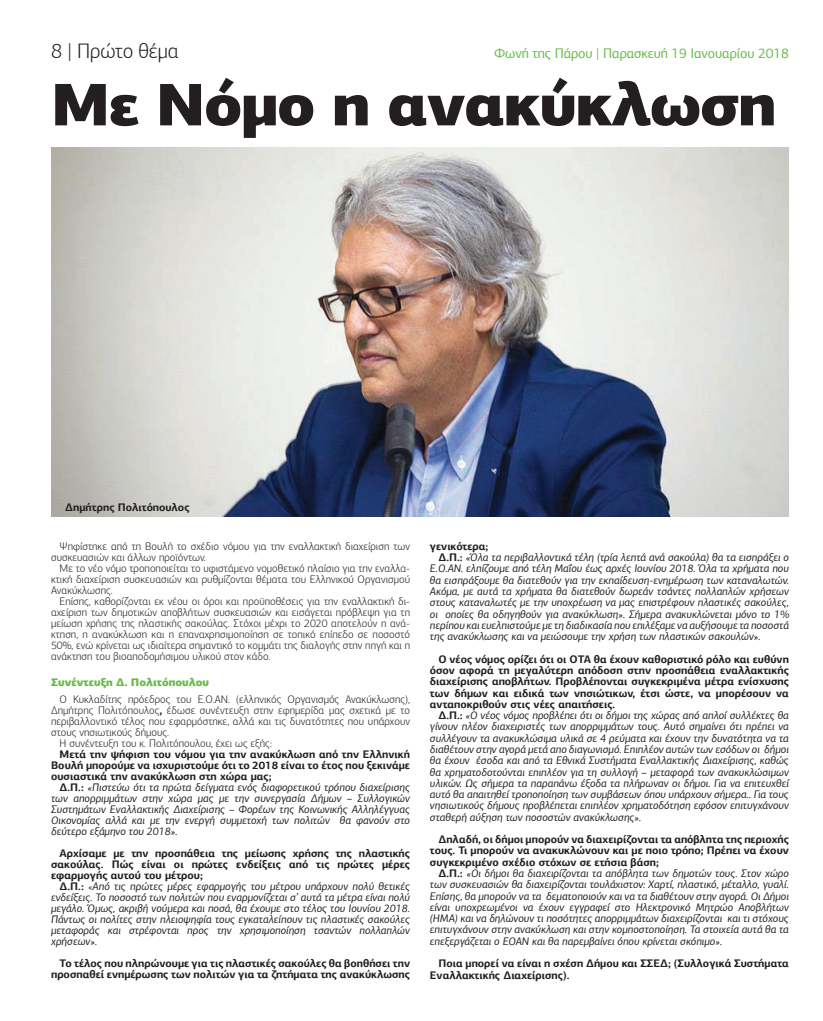
<style>
.page{position:relative;width:823px;height:1021px;background:#fff}
.page>*{position:absolute;margin:0;border:0;box-sizing:border-box;transform-origin:0 0}
.t1{font:900 60px "PF Agora Sans Pro";letter-spacing:-.02em;color:#231f20;scale:1.04 1}
.t2{font:300 21px "PF Agora Sans Pro";letter-spacing:-.01em;color:#231f20}
.t3{font:14px "PF Agora Sans Pro";letter-spacing:-.01em;color:#65bc47}
.t4{font:italic 11px/11.3px "PF Agora Sans Pro";color:#231f20;text-align:justify}
.t5{font:700 11px/11.3px "PF Agora Sans Pro";color:#231f20;text-align:justify}
.t6{font:300 11px/11px "PF Agora Sans Pro";color:#231f20;text-align:justify}
.t7{font:900 11px "PF Agora Sans Pro";color:#65bc46}
.s1{font-weight:700}
.s2{font-weight:700;font-style:normal}
.s3{font-weight:300;font-style:normal}
</style>
<div class="page">
<img style="left:51px;top:147px;width:737px;height:369px">
<h2 class="t2" style="left:51px;top:39px;width:129px">8 | Πρώτο θέμα</h2>
<p class="t3" style="left:494px;top:45px;width:296px">Φωνή της Πάρου | Παρασκευή 19 Ιανουαρίου 2018</p>
<h1 class="t1" style="left:51px;top:65px;width:698px">Με Νόμο η ανακύκλωση</h1>
<p class="t5" style="left:65px;top:501px;width:126px">Δημήτρης Πολιτόπουλος</p>
<p class="t6" style="left:51px;top:541px;width:360px;text-indent:9px">Ψηφίστηκε από τη Βουλή το σχέδιο νόμου για την εναλλακτική διαχείριση των συσκευασιών και άλλων προϊόντων.</p>
<p class="t6" style="left:51px;top:563px;width:360px;text-indent:9px">Με το νέο νόμο τροποποιείται το υφιστάμενο νομοθετικό πλαίσιο για την εναλλα&shy;κτική διαχείριση συσκευασιών και ρυθμίζονται θέματα του Ελληνικού Οργανισμού Ανακύκλωσης.</p>
<p class="t6" style="left:51px;top:596px;width:360px;text-indent:9px">Επίσης, καθορίζονται εκ νέου οι όροι και προϋποθέσεις για την εναλλακτική δι&shy;αχείριση των δημοτικών αποβλήτων συσκευασιών και εισάγεται πρόβλεψη για τη μείωση χρήσης της πλαστικής σακούλας. Στόχοι μέχρι το 2020 αποτελούν η ανά&shy;κτηση, η ανακύκλωση και η επαναχρησιμοποίηση σε τοπικό επίπεδο σε ποσοστό 50%, ενώ κρίνεται ως ιδιαίτερα σημαντικό το κομμάτι της διαλογής στην πηγή και η ανάκτηση του βιοαποδομήσιμου υλικού στον κάδο.</p>
<p class="t7" style="left:51px;top:675px;width:159px">Συνέντευξη Δ. Πολιτόπουλου</p>
<p class="t6" style="left:60px;top:694px;width:352px">Ο Κυκλαδίτης πρόεδρος του Ε.Ο.ΑΝ. (ελληνικός Οργανισμός Ανακύκλωσης),</p>
<p class="t6" style="left:51px;top:705px;width:360px">Δημήτρης Πολιτόπουλος<span class="s1">,</span> έδωσε συνέντευξη στην εφημερίδα μας σχετικά με το</p>
<p class="t6" style="left:51px;top:716px;width:360px">περιβαλλοντικό τέλος που εφαρμόστηκε, αλλά και τις δυνατότητες που υπάρχουν</p>
<p class="t6" style="left:51px;top:727px;width:119px">στους νησιωτικούς δήμους.</p>
<p class="t6" style="left:60px;top:738px;width:214px">Η συνέντευξη του κ. Πολιτόπουλου, έχει ως εξής:</p>
<p class="t5" style="left:51px;top:748px;width:360px;line-height:11px;text-indent:9px">Μετά την ψήφιση του νόμου για την ανακύκλωση από την Ελληνική Βουλή μπορούμε να ισχυριστούμε ότι το 2018 είναι το έτος που ξεκινάμε ουσιαστικά την ανακύκλωση στη χώρα μας;</p>
<p class="t4" style="left:51px;top:782px;width:360px;line-height:11px;text-indent:9px"><span class="s2">Δ.Π.:</span> «Πιστεύω ότι τα πρώτα δείγματα ενός διαφορετικού τρόπου διαχείρισης των απορριμμάτων στην χώρα μας με την συνεργασία Δήμων – Συλλογικών Συστημάτων Εναλλακτικής Διαχείρισης – Φορέων της Κοινωνικής Αλληλέγγυας Οικονομίας αλλά και με την ενεργή συμμετοχή των πολιτών θα φανούν στο δεύτερο εξάμηνο του 2018».</p>
<p class="t5" style="left:51px;top:847px;width:360px;line-height:11px;text-indent:9px">Αρχίσαμε με την προσπάθεια της μείωσης χρήσης της πλαστικής σακούλας. Πώς είναι οι πρώτες ενδείξεις από τις πρώτες μέρες εφαρμογής αυτού του μέτρου;</p>
<p class="t4" style="left:51px;top:881px;width:360px;line-height:11px;text-indent:9px"><span class="s2">Δ.Π.:</span> <span class="s3">«</span>Από τις πρώτες μέρες εφαρμογής του μέτρου υπάρχουν πολύ θετικές ενδείξεις. Το ποσοστό των πολιτών που εναρμονίζεται σ’ αυτά τα μέτρα είναι πολύ μεγάλο. Όμως, ακριβή νούμερα και ποσά, θα έχουμε στο τέλος του Ιουνίου 2018.<br>Πάντως οι πολίτες στην πλειοψηφία τους εγκαταλείπουν τις πλαστικές σακούλες μεταφοράς και στρέφονται προς την χρησιμοποίηση τσαντών πολλαπλών χρήσεων».</p>
<p class="t5" style="left:51px;top:958px;width:360px;line-height:11px;text-align:right">Το τέλος που πληρώνουμε για τις πλαστικές σακούλες θα βοηθήσει την προσπαθεί ενημέρωσης των πολιτών για τα ζητήματα της ανακύκλωσης</p>
<p class="t5" style="left:429px;top:540px;width:60px">γενικότερα;</p>
<p class="t4" style="left:438px;top:552px;width:352px"><span class="s2">Δ.Π.:</span> «Όλα τα περιβαλλοντικά τέλη (τρία λεπτά ανά σακούλα) θα τα εισπράξει ο</p>
<p class="t4" style="left:429px;top:563px;width:360px">Ε.Ο.ΑΝ. ελπίζουμε από τέλη Μαΐου έως αρχές Ιουνίου 2018. Όλα τα χρήματα που</p>
<p class="t4" style="left:429px;top:574px;width:360px">θα εισπράξουμε θα διατεθούν για την εκπαίδευση-ενημέρωση των καταναλωτών.</p>
<p class="t4" style="left:429px;top:585px;width:360px">Ακόμα, με αυτά τα χρήματα θα διατεθούν δωρεάν τσάντες πολλαπλών χρήσεων</p>
<p class="t4" style="left:429px;top:597px;width:360px">στους καταναλωτές με την υποχρέωση να μας επιστρέφουν πλαστικές σακούλες,</p>
<p class="t4" style="left:429px;top:608px;width:360px">οι οποίες θα οδηγηθούν για ανακύκλωση». Σήμερα ανακυκλώνεται μόνο το 1%</p>
<p class="t4" style="left:429px;top:619px;width:360px">περίπου και ευελπιστούμε με τη διαδικασία που επιλέξαμε να αυξήσουμε τα ποσοστά</p>
<p class="t4" style="left:429px;top:630px;width:332px">της ανακύκλωσης και να μειώσουμε την χρήση των πλαστικών σακουλών».</p>
<p class="t5" style="left:429px;top:653px;width:360px;text-indent:9px">Ο νέος νόμος ορίζει ότι οι ΟΤΑ θα έχουν καθοριστικό ρόλο και ευθύνη όσον αφορά τη μεγαλύτερη απόδοση στην προσπάθεια εναλλακτικής διαχείρισης αποβλήτων. Προβλέπονται συγκεκριμένα μέτρα ενίσχυσης των δήμων και ειδικά των νησιώτικων, έτσι ώστε, να μπορέσουν να ανταποκριθούν στις νέες απαιτήσεις.</p>
<p class="t4" style="left:429px;top:709px;width:360px;text-indent:9px"><span class="s2">Δ.Π.:</span> «Ο νέος νόμος προβλέπει ότι οι δήμοι της χώρας από απλοί συλλέκτες θα γίνουν πλέον διαχειριστές των απορριμμάτων τους. Αυτό σημαίνει ότι πρέπει να συλλέγουν τα ανακυκλώσιμα υλικά σε 4 ρεύματα και έχουν την δυνατότητα να τα διαθέτουν στην αγορά μετά απο διαγωνισμό. Επιπλέον αυτών των εσόδων οι δήμοι θα έχουν έσοδα και από τα Εθνικά Συστήματα Εναλλακτικής Διαχείρισης, καθώς θα χρηματοδοτούνται επιπλέον για τη συλλογή – μεταφορά των ανακυκλώσιμων υλικών. Ως σήμερα τα παραπάνω έξοδα τα πλήρωναν οι δήμοι. Για να επιτευχθεί αυτό θα απαιτηθεί τροποποίηση των συμβάσεων όπου υπάρχουν σήμερα.. Για τους νησιωτικούς δήμους προβλέπεται επιπλέον χρηματοδότηση εφόσον επιτυγχάνουν σταθερή αύξηση των ποσοστών ανακύκλωσης».</p>
<p class="t5" style="left:429px;top:833px;width:360px;text-indent:9px">Δηλαδή, οι δήμοι μπορούν να διαχειρίζονται τα απόβλητα της περιοχής τους. Τι μπορούν να ανακυκλώνουν και με ποιο τρόπο; Πρέπει να έχουν συγκεκριμένο σχέδιο στόχων σε ετήσια βάση;</p>
<p class="t4" style="left:429px;top:867px;width:360px;text-indent:9px"><span class="s2">Δ.Π.:</span> «Οι δήμοι θα διαχειρίζονται τα απόβλητα των δημοτών τους. Στον χώρο των συσκευασιών θα διαχειρίζονται τουλάχιστον: Χαρτί, πλαστικό, μέταλλο, γυαλί.<br>Επίσης, θα μπορούν να τα δεματοποιούν και να τα διαθέτουν στην αγορά. Οι Δήμοι είναι υποχρεωμένοι να έχουν εγγραφεί στο Ηλεκτρονικό Μητρώο Αποβλήτων (ΗΜΑ) και να δηλώνουν τι ποσότητες απορριμμάτων διαχειρίζονται και τι στόχους επιτυγχάνουν στην ανακύκλωση και στην κομποστοποίηση. Τα στοιχεία αυτά θα τα επεξεργάζεται ο ΕΟΑΝ και θα παρεμβαίνει όπου κρίνεται σκόπιμο».</p>
<p class="t5" style="left:429px;top:957px;width:360px;text-indent:9px">Ποια μπορεί να είναι η σχέση Δήμου και ΣΣΕΔ; (Συλλογικά Συστήματα<br>Εναλλακτικής Διαχείρισης).</p>
</div>
